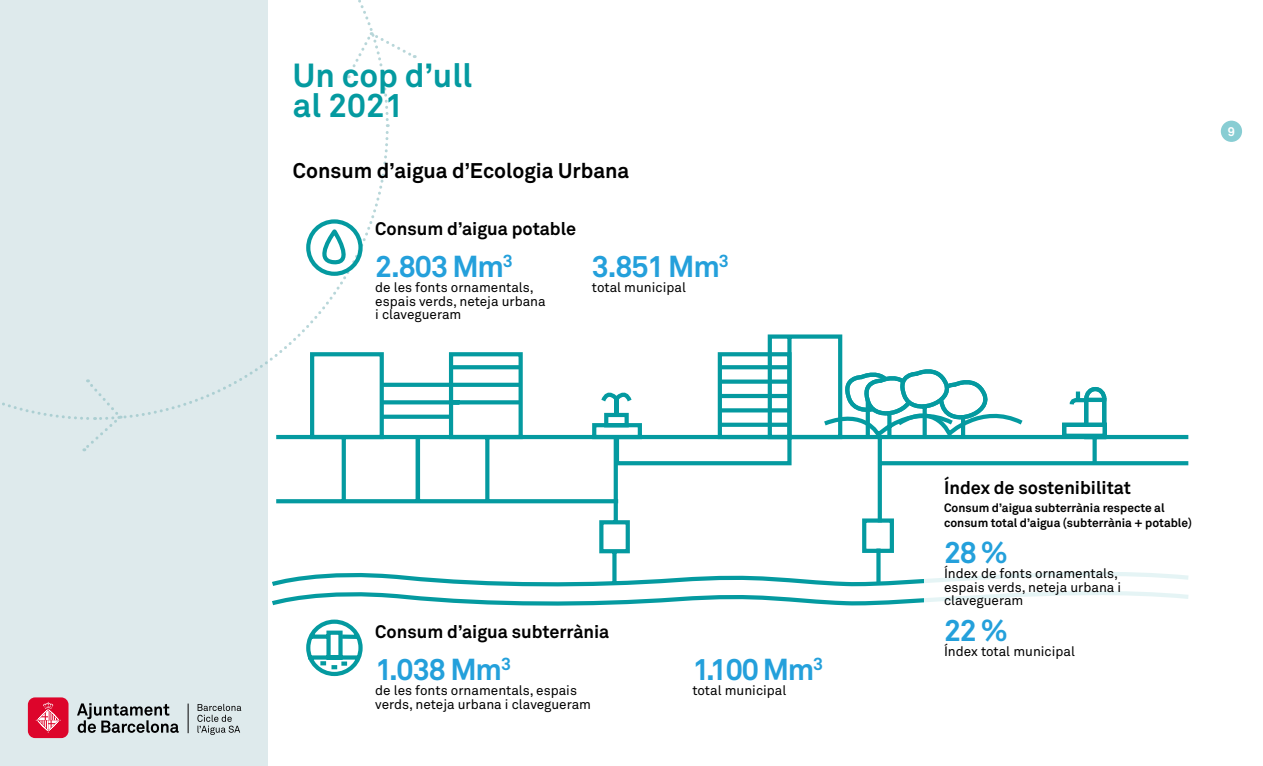
<style>
.page{position:relative;width:1263px;height:766px;background:#fff}
.page>*{position:absolute;margin:0;border:0;box-sizing:border-box;transform-origin:0 0}
.t1{font:700 33px "Akkurat Pro";color:#049aa0}
.t2{font:700 30px "Akkurat Pro";letter-spacing:-.04em;color:#24a0db}
.t3{font:700 21px "Akkurat Pro";color:#000}
.t4{font:700 18px "Akkurat Pro";color:#000}
.t5{font:13.5px/13.5px "Akkurat Pro";color:#000}
.t6{font:700 12.6px "Akkurat Pro";color:#fff}
.t7{font:700 12px "Akkurat Pro";color:#000}
</style>
<div class="page">
<div style="left:0;top:0;width:268px;height:765px;background:#deeaec"></div>
<div style="left:1221px;top:121px;width:21px;height:21px;background:#88cdd3;border-radius:50%"></div>
<svg style="left:77px;top:703px;width:102px;height:29px"></svg>
<div style="left:28px;top:697px;width:41px;height:40px;background:#dd052b;border-radius:7px"></div>
<svg style="left:36px;top:701px;width:25px;height:31px"></svg>
<svg style="left:197px;top:703px;width:44px;height:31px"></svg>
<hr style="left:188px;top:703px;width:1px;height:30px;background:#020203">
<svg style="left:448px;top:334px;width:395px;height:24px"></svg>
<svg style="left:272px;top:358px;width:917px;height:248px"></svg>
<svg style="left:716px;top:350px;width:392px;height:238px"></svg>
<svg style="left:721px;top:365px;width:68px;height:4px"></svg>
<svg style="left:721px;top:379px;width:68px;height:4px"></svg>
<hr style="left:721px;top:394px;width:68px;height:4px;background:#049aa0">
<svg style="left:721px;top:408px;width:68px;height:4px"></svg>
<div style="left:721px;top:422px;width:68px;height:5px;background:#049aa0"></div>
<svg style="left:416px;top:414px;width:35px;height:4px"></svg>
<svg style="left:2px;top:0;width:414px;height:452px"></svg>
<div style="left:862px;top:518px;width:32px;height:34px;border:4px solid #049aa0"></div>
<div style="left:1062px;top:422px;width:45px;height:16px;background:#fff"></div>
<div style="left:1062px;top:422px;width:45px;height:16px;border:4px solid #049aa0"></div>
<svg style="left:1076px;top:391px;width:4px;height:9px"></svg>
<svg style="left:306px;top:619px;width:57px;height:58px"></svg>
<div style="left:925px;top:468px;width:284px;height:297px;background:#fff"></div>
<p class="t1" style="left:293px;top:55px;width:181px">Un cop d’ull</p>
<p class="t1" style="left:293px;top:85px;width:112px">al 2021</p>
<p class="t3" style="left:293px;top:158px;width:338px">Consum d’aigua d’Ecologia Urbana</p>
<p class="t4" style="left:375px;top:218px;width:202px">Consum d’aigua potable</p>
<p class="t2" style="left:375px;top:248px;width:139px">2.803 Mm<sup>3</sup></p>
<p class="t5" style="left:375px;top:281px;width:172px">de les fonts ornamentals, espais verds, neteja urbana</p>
<p class="t5" style="left:375px;top:308px;width:88px">i clavegueram</p>
<p class="t2" style="left:592px;top:248px;width:138px">3.851 Mm<sup>3</sup></p>
<p class="t5" style="left:592px;top:281px;width:95px">total municipal</p>
<p class="t4" style="left:375px;top:620px;width:236px">Consum d’aigua subterrània</p>
<p class="t2" style="left:375px;top:650px;width:137px">1.038 Mm<sup>3</sup></p>
<p class="t5" style="left:375px;top:683px;width:217px">de les fonts ornamentals, espais verds, neteja urbana i clavegueram</p>
<p class="t2" style="left:692px;top:650px;width:132px">1.100 Mm<sup>3</sup></p>
<p class="t5" style="left:692px;top:683px;width:95px">total municipal</p>
<p class="t6" style="left:1228px;top:124px;width:9px">9</p>
<p class="t4" style="left:944px;top:476px;width:189px">Índex de sostenibilitat</p>
<p class="t7" style="left:944px;top:500px;width:222px">Consum d’aigua subterrània respecte al</p>
<p class="t7" style="left:944px;top:515px;width:250px">consum total d’aigua (subterrània + potable)</p>
<p class="t2" style="left:944px;top:533px;width:65px">28 %</p>
<p class="t5" style="left:944px;top:567px;width:179px">Índex de fonts ornamentals, espais verds, neteja urbana i clavegueram</p>
<p class="t2" style="left:944px;top:611px;width:65px">22 %</p>
<p class="t5" style="left:944px;top:645px;width:132px">Índex total municipal</p>
</div>
